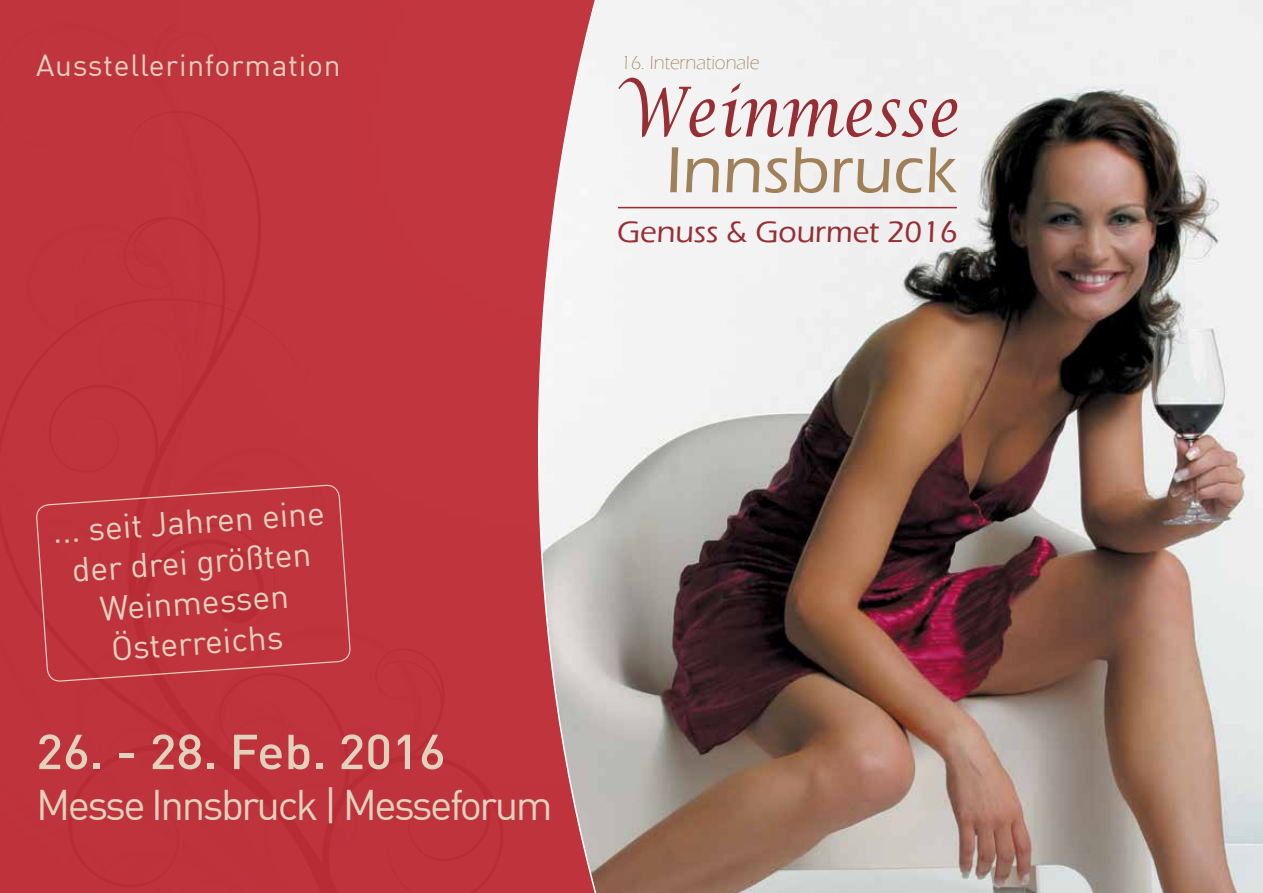
<style>
.page{position:relative;width:1263px;height:893px;background:#fff}
.page>*{position:absolute;margin:0;border:0;box-sizing:border-box;transform-origin:0 0}
.t1{font:italic 68.55px "Lucida Calligraphy";color:#962e34;scale:.86 1}
.t2{font:500 67.5px "Eras ITC";color:rgb(151 115 72/.9)}
.t3{font:500 48.3px "DIN";color:#e1d1bd;scale:1.04 1}
.t4{font:42px "DIN";letter-spacing:-.06em;color:#e1d1bd}
.t5{font:33.6px/40.3px "DIN";color:#e1d1bd;text-align:center}
.t6{font:500 30.9px "Eras ITC";color:#962e34}
.t7{font:30px "DIN";letter-spacing:.025em;color:#e1d1bd}
.t8{font:300 19.5px "Eras ITC";color:rgb(151 115 72/.9)}
</style>
<div class="page">
<div style="left:0;top:0;width:619px;height:893px;background:#c0343e"></div>
<img style="left:538px;top:0;width:725px;height:893px">
<svg style="left:36px;top:484px;width:315px;height:198px"></svg>
<hr style="left:618px;top:207px;width:339px;height:1px;background:#962e34">
<p class="t7" style="left:36px;top:47px;width:306px">Ausstellerinformation</p>
<p class="t8" style="left:621px;top:52px;width:140px">16. Internationale</p>
<h1 class="t1" style="left:615px;top:71px;width:400px">Weinmesse</h1>
<h2 class="t2" style="left:666px;top:132px;width:293px">Innsbruck</h2>
<p class="t6" style="left:617px;top:214px;width:342px">Genuss &amp; Gourmet 2016</p>
<p class="t5" style="left:51px;top:510px;width:274px;rotate:-4deg">... seit Jahren eine der drei größten<br>Weinmessen<br>Österreichs</p>
<h3 class="t3" style="left:36px;top:721px;width:395px">26. - 28. Feb. 2016</h3>
<p class="t4" style="left:36px;top:779px;width:518px">Messe Innsbruck | Messeforum</p>
</div>
